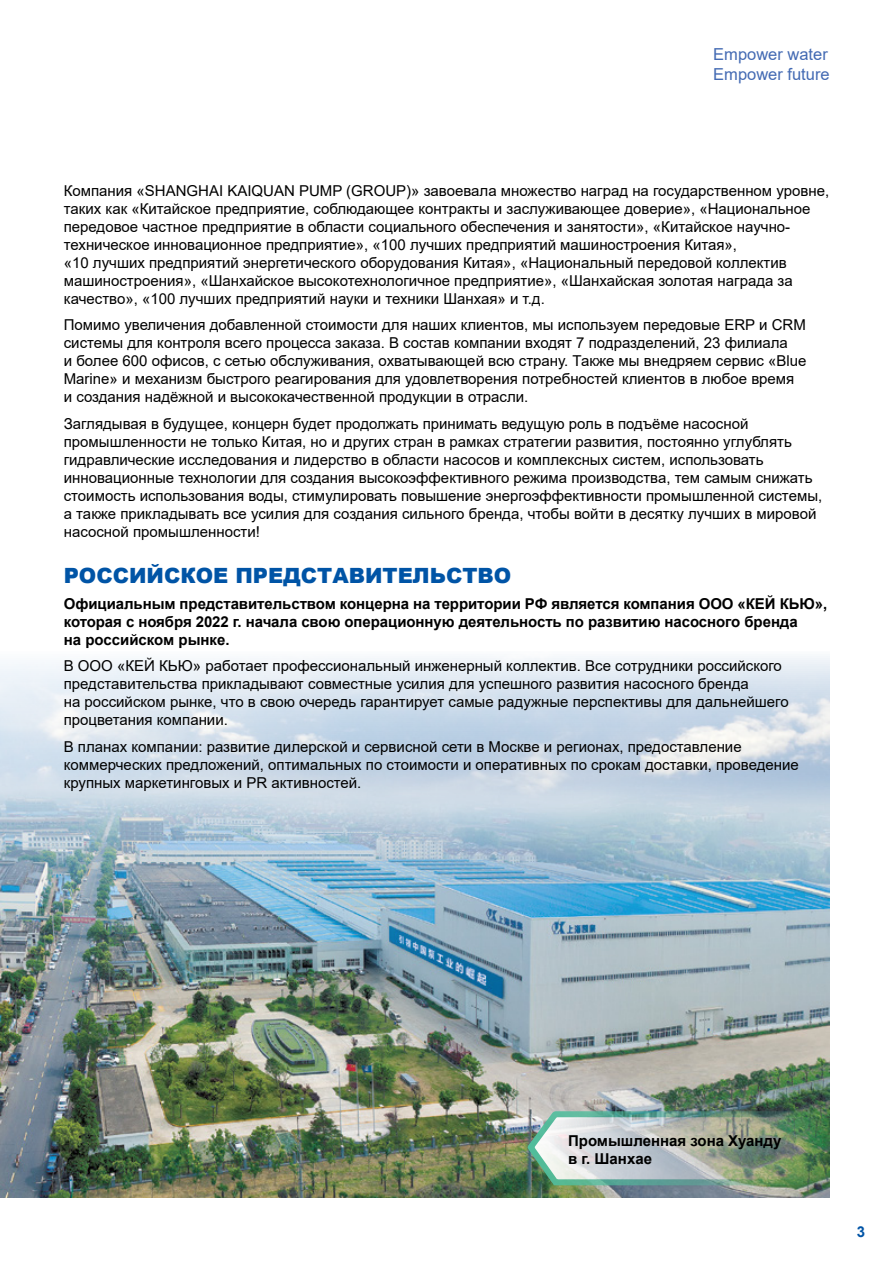
<style>
.page{position:relative;width:893px;height:1263px;background:#fff}
.page>*{position:absolute;margin:0;border:0;box-sizing:border-box;transform-origin:0 0}
.t1{font:900 21px "Arial";color:#0054a6}
.t2{font:16.5px/19.8px "Arial";color:#436ab3}
.t3{font:15px/18px "Arial";color:#000}
.t4{font:700 15px/18px "Arial";letter-spacing:-.005em;color:#000}
.t5{font:700 15px "Arial";color:#0054a6}
</style>
<div class="page">
<img style="left:0;top:656px;width:829px;height:541px">
<img style="left:522px;top:1108px;width:308px;height:79px">
<p class="t2" style="left:713px;top:44px;width:118px">Empower water<br>Empower future</p>
<p class="t3" style="left:64px;top:181px;width:767px">Компания «SHANGHAI KAIQUAN PUMP (GROUP)» завоевала множество наград на государственном уровне, таких как «Китайское предприятие, соблюдающее контракты и заслуживающее доверие», «Национальное передовое частное предприятие в области социального обеспечения и занятости», «Китайское научно&shy;техническое инновационное предприятие», «100 лучших предприятий машиностроения Китая»,<br>«10 лучших предприятий энергетического оборудования Китая», «Национальный передовой коллектив машиностроения», «Шанхайское высокотехнологичное предприятие», «Шанхайская золотая награда за качество», «100 лучших предприятий науки и техники Шанхая» и т.д.</p>
<p class="t3" style="left:64px;top:316px;width:744px">Помимо увеличения добавленной стоимости для наших клиентов, мы используем передовые ERP и CRM системы для контроля всего процесса заказа. В состав компании входят 7 подразделений, 23 филиала<br>и более 600 офисов, с сетью обслуживания, охватывающей всю страну. Также мы внедряем сервис «Blue Marine» и механизм быстрого реагирования для удовлетворения потребностей клиентов в любое время и создания надёжной и высококачественной продукции в отрасли.</p>
<p class="t3" style="left:64px;top:414px;width:760px">Заглядывая в будущее, концерн будет продолжать принимать ведущую роль в подъёме насосной промышленности не только Китая, но и других стран в рамках стратегии развития, постоянно углублять гидравлические исследования и лидерство в области насосов и комплексных систем, использовать инновационные технологии для создания высокоэффективного режима производства, тем самым снижать стоимость использования воды, стимулировать повышение энергоэффективности промышленной системы, а также прикладывать все усилия для создания сильного бренда, чтобы войти в десятку лучших в мировой насосной промышленности!</p>
<h1 class="t1" style="left:64px;top:560px;width:449px">РОССИЙСКОЕ ПРЕДСТАВИТЕЛЬСТВО</h1>
<p class="t4" style="left:64px;top:595px;width:765px">Официальным представительством концерна на территории РФ является компания ООО «КЕЙ КЬЮ», которая с ноября 2022 г. начала свою операционную деятельность по развитию насосного бренда<br>на российском рынке.</p>
<p class="t3" style="left:64px;top:657px;width:726px">В ООО «КЕЙ КЬЮ» работает профессиональный инженерный коллектив. Все сотрудники российского представительства прикладывают совместные усилия для успешного развития насосного бренда<br>на российском рынке, что в свою очередь гарантирует самые радужные перспективы для дальнейшего процветания компании.</p>
<p class="t3" style="left:64px;top:737px;width:736px">В планах компании: развитие дилерской и сервисной сети в Москве и регионах, предоставление коммерческих предложений, оптимальных по стоимости и оперативных по срокам доставки, проведение крупных маркетинговых и PR активностей.</p>
<p class="t4" style="left:568px;top:1132px;width:215px">Промышленная зона Хуанду в г. Шанхае</p>
<p class="t5" style="left:857px;top:1221px;width:10px">3</p>
</div>
